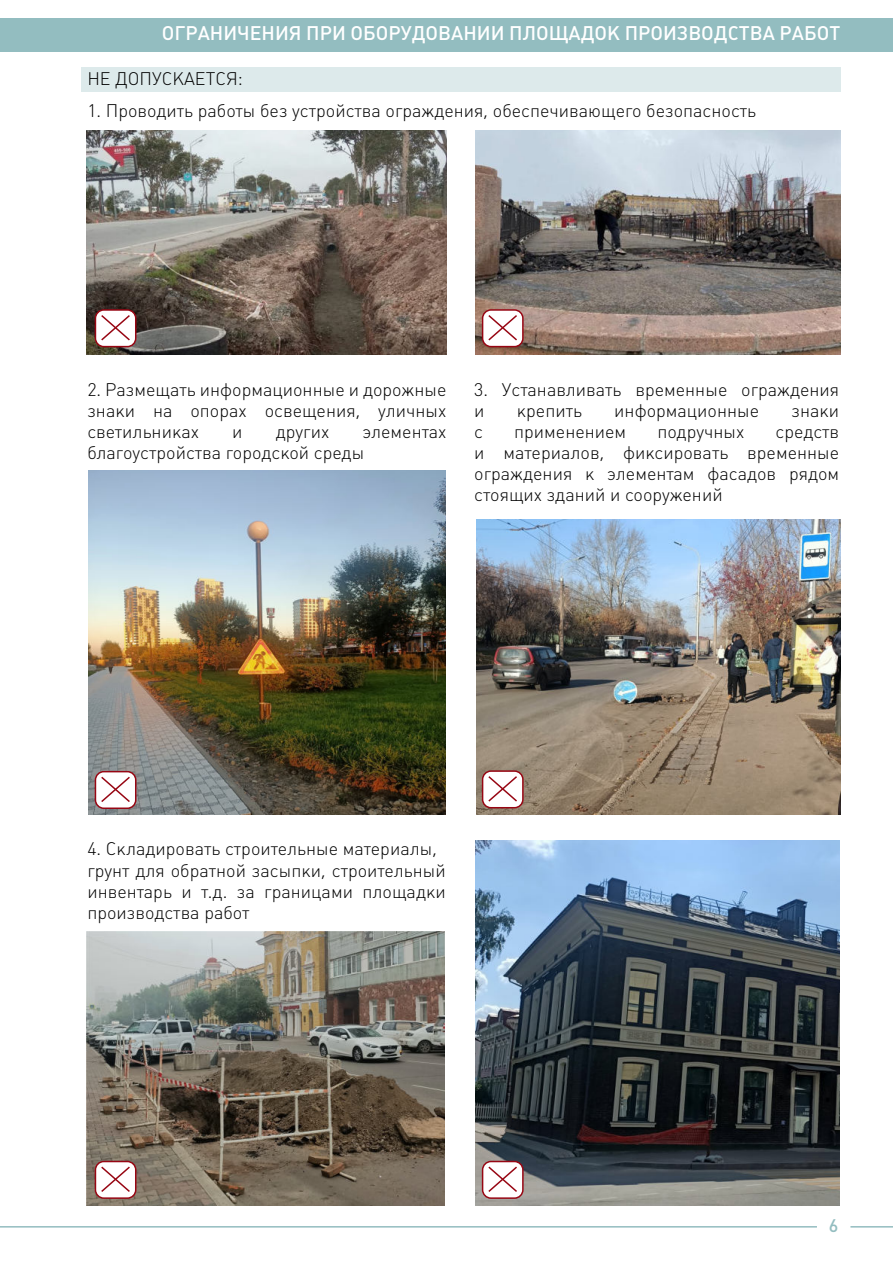
<style>
.page{position:relative;width:893px;height:1263px;background:#fff}
.page>*{position:absolute;margin:0;border:0;box-sizing:border-box;transform-origin:0 0}
.t1{font:500 19.5px "Plumb";color:#fff}
.t2{font:18px/21px "Plumb Light C";color:#000}
.t3{font:500 18px "Plumb";color:#93bdc0}
</style>
<div class="page">
<div style="left:81px;top:67px;width:759px;height:25px;background:#ddeaeb"></div>
<img style="left:87px;top:931px;width:357px;height:274px">
<div style="left:0;top:18px;width:893px;height:33px;background:#93bdc0"></div>
<img style="left:475px;top:131px;width:365px;height:223px">
<img style="left:88px;top:470px;width:358px;height:345px">
<hr style="left:850px;top:1226px;width:43px;height:1px;background:#93bdc0">
<hr style="left:0;top:1226px;width:817px;height:1px;background:#93bdc0">
<div style="left:483px;top:310px;width:40px;height:37px;background:#fff;border-radius:8px"></div>
<div style="left:482px;top:309px;width:42px;height:38px;border:2px solid #970613;border-radius:8px"></div>
<svg style="left:488px;top:315px;width:29px;height:26px"></svg>
<img style="left:87px;top:131px;width:359px;height:223px">
<img style="left:475px;top:841px;width:364px;height:364px">
<img style="left:476px;top:519px;width:364px;height:296px">
<div style="left:95px;top:310px;width:41px;height:37px;background:#fff;border-radius:8px"></div>
<div style="left:95px;top:309px;width:41px;height:38px;border:2px solid #970613;border-radius:8px"></div>
<svg style="left:101px;top:315px;width:29px;height:26px"></svg>
<div style="left:95px;top:772px;width:41px;height:36px;background:#fff;border-radius:8px"></div>
<div style="left:95px;top:771px;width:41px;height:38px;border:2px solid #970613;border-radius:8px"></div>
<svg style="left:101px;top:776px;width:29px;height:26px"></svg>
<div style="left:95px;top:1161px;width:41px;height:37px;background:#fff;border-radius:8px"></div>
<div style="left:95px;top:1161px;width:41px;height:38px;border:2px solid #970613;border-radius:8px"></div>
<svg style="left:101px;top:1166px;width:29px;height:26px"></svg>
<div style="left:483px;top:771px;width:40px;height:37px;background:#fff;border-radius:8px"></div>
<div style="left:482px;top:770px;width:42px;height:38px;border:2px solid #970613;border-radius:8px"></div>
<svg style="left:488px;top:776px;width:29px;height:26px"></svg>
<div style="left:483px;top:1161px;width:40px;height:37px;background:#fff;border-radius:8px"></div>
<div style="left:482px;top:1161px;width:42px;height:38px;border:2px solid #970613;border-radius:8px"></div>
<svg style="left:488px;top:1166px;width:29px;height:26px"></svg>
<p class="t1" style="left:162px;top:22px;width:680px">ОГРАНИЧЕНИЯ ПРИ ОБОРУДОВАНИИ ПЛОЩАДОК ПРОИЗВОДСТВА РАБОТ</p>
<p class="t2" style="left:87px;top:69px;width:157px">НЕ ДОПУСКАЕТСЯ:</p>
<p class="t2" style="left:87px;top:101px;width:670px">1. Проводить работы без устройства ограждения, обеспечивающего безопасность</p>
<p class="t2" style="left:87px;top:380px;width:361px;text-align:justify">2. Размещать информационные и дорожные знаки на опорах освещения, уличных светильниках</p>
<p class="t2" style="left:87px;top:422px;width:361px;text-indent:275px">элементах благоустройства городской среды</p>
<p class="t2" style="left:232px;top:422px;width:12px">и</p>
<p class="t2" style="left:276px;top:422px;width:55px">других</p>
<p class="t2" style="left:474px;top:379px;width:366px">3. Устанавливать временные ограждения и</p>
<p class="t2" style="left:517px;top:401px;width:67px">крепить</p>
<p class="t2" style="left:614px;top:401px;width:146px">информационные</p>
<p class="t2" style="left:791px;top:401px;width:49px">знаки</p>
<p class="t2" style="left:474px;top:422px;width:10px">с</p>
<p class="t2" style="left:514px;top:422px;width:114px">применением</p>
<p class="t2" style="left:657px;top:422px;width:89px">подручных</p>
<p class="t2" style="left:474px;top:422px;width:366px;text-align:justify;text-indent:301px">средств и материалов, фиксировать временные ограждения к элементам фасадов рядом стоящих зданий и сооружений</p>
<p class="t2" style="left:87px;top:838px;width:360px">4. Складировать строительные материалы, грунт для обратной засыпки, строительный инвентарь и т.д. за границами площадки производства работ</p>
<p class="t3" style="left:829px;top:1216px;width:11px">6</p>
</div>
